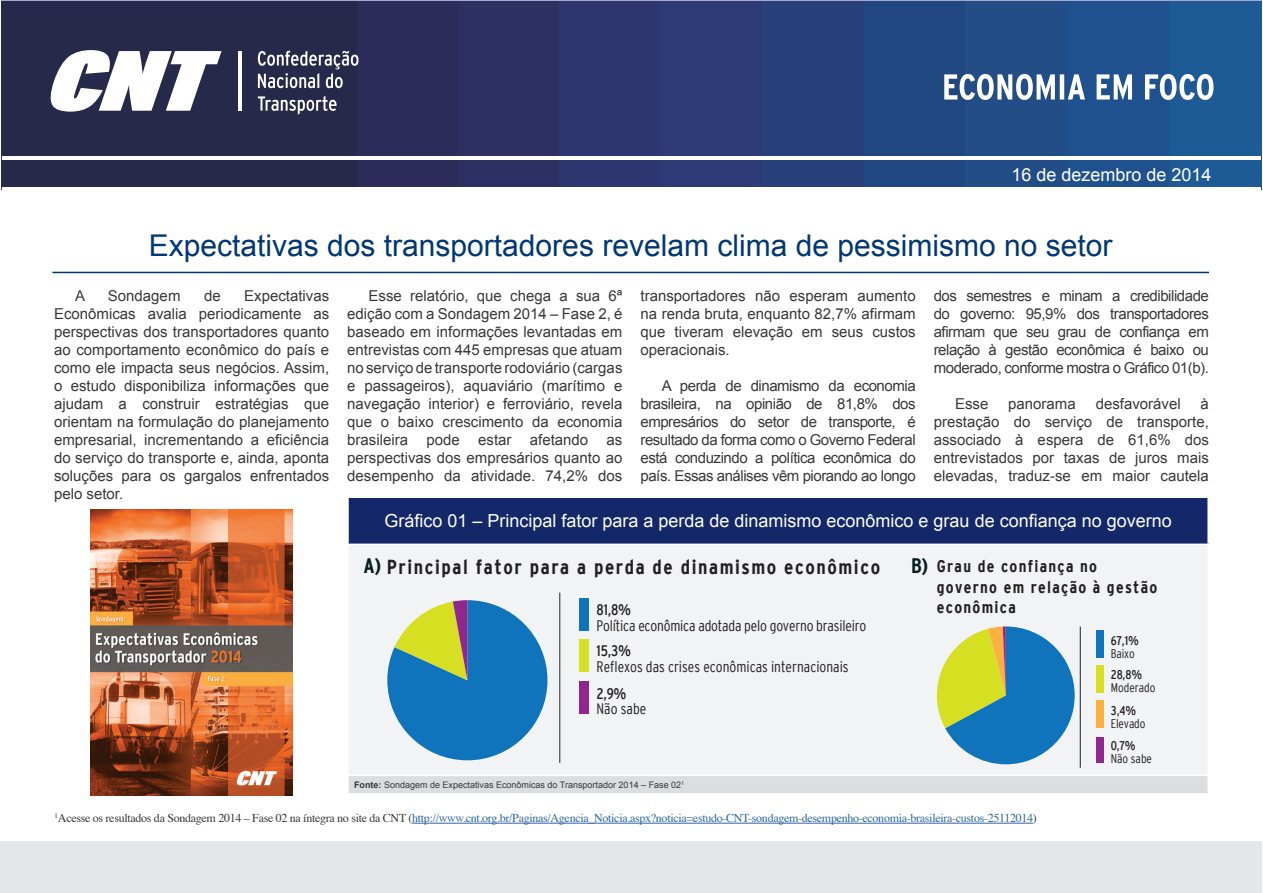
<style>
.page{position:relative;width:1263px;height:893px;background:#fff}
.page>*{position:absolute;margin:0;border:0;box-sizing:border-box;transform-origin:0 0}
.TÍTULO{font:30px "Arial";color:#013874}
.TEXTO{font:700 condensed 21px "Interstate";color:#051d1e}
.t1{font:700 condensed 20.25px "Interstate";letter-spacing:.08em;color:#231f20}
.tabela_azul_escuro{font:18px "Arial";color:#fff}
.t2{font:700 condensed 16.8px/20.2px "Interstate";letter-spacing:.08em;color:#231f20}
.t3{font:300 condensed 15.15px "Interstate";color:#231f20}
.t4{font:condensed 15.15px "Interstate";color:#231f20}
.TEXTO-2{font:15px/18px "Arial";color:#383839;text-align:justify}
.t5{font:300 condensed 12.6px "Interstate";color:#231f20}
.t6{font:condensed 12.6px "Interstate";color:#231f20}
.Paragraph_Style_5{font:12px "Times";letter-spacing:-.025em;color:#2d65a3}
.TEXTO-3{font:9px "Arial";color:#383839}
.s1{font-size:21px;color:#051d1e}
.s2{font-weight:700}
.s3{color:#383839}
</style>
<div class="page">
<svg style="left:1px;top:1px;width:1261px;height:188px"></svg>
<div style="left:1px;top:1px;width:356px;height:154px;background:#27294b"></div>
<div style="left:1169px;top:1px;width:92px;height:154px;background:#1e5a96"></div>
<div style="left:1067px;top:1px;width:102px;height:154px;background:#1e518e"></div>
<div style="left:965px;top:1px;width:102px;height:154px;background:#224d87"></div>
<div style="left:863px;top:1px;width:102px;height:154px;background:#214781"></div>
<div style="left:762px;top:1px;width:101px;height:154px;background:#28417b"></div>
<div style="left:660px;top:1px;width:102px;height:154px;background:#2d3a75"></div>
<div style="left:558px;top:1px;width:102px;height:154px;background:#2d366e"></div>
<div style="left:457px;top:1px;width:102px;height:154px;background:#2d3063"></div>
<div style="left:357px;top:1px;width:101px;height:154px;background:#2e2c5b"></div>
<div style="left:1px;top:160px;width:356px;height:27px;background:#27294b"></div>
<div style="left:1169px;top:160px;width:92px;height:27px;background:#1e5a96"></div>
<div style="left:1067px;top:160px;width:102px;height:27px;background:#1e518e"></div>
<div style="left:965px;top:160px;width:102px;height:27px;background:#224d87"></div>
<div style="left:863px;top:160px;width:102px;height:27px;background:#214781"></div>
<div style="left:762px;top:160px;width:101px;height:27px;background:#28417b"></div>
<div style="left:660px;top:160px;width:102px;height:27px;background:#2d3a75"></div>
<div style="left:558px;top:160px;width:102px;height:27px;background:#2d366e"></div>
<div style="left:457px;top:160px;width:102px;height:27px;background:#2d3063"></div>
<div style="left:357px;top:160px;width:101px;height:27px;background:#2e2c5b"></div>
<svg style="left:50px;top:50px;width:172px;height:62px"></svg>
<hr style="left:238px;top:51px;width:3px;height:60px;background:#fff">
<svg style="left:258px;top:51px;width:100px;height:37px"></svg>
<svg style="left:258px;top:96px;width:79px;height:19px;background:#62637c"></svg>
<svg style="left:944px;top:74px;width:269px;height:26px"></svg>
<div style="left:0;top:842px;width:1261px;height:51px;background:#e5e6e8"></div>
<hr style="left:52px;top:272px;width:1157px;height:1px;background:#013874">
<div style="left:348px;top:497px;width:860px;height:47px;background:#142768"></div>
<div style="left:348px;top:544px;width:860px;height:231px;background:#f2f3f4"></div>
<div style="left:348px;top:775px;width:860px;height:19px;background:#dcdddf"></div>
<hr style="left:347px;top:496px;width:862px;height:2px;background:#fff">
<hr style="left:347px;top:498px;width:2px;height:46px;background:#fff">
<hr style="left:1207px;top:498px;width:2px;height:46px;background:#fff">
<hr style="left:347px;top:545px;width:2px;height:230px;background:#fff">
<hr style="left:1207px;top:545px;width:2px;height:230px;background:#fff">
<svg style="left:348px;top:776px;width:1px;height:17px"></svg>
<svg style="left:1207px;top:776px;width:1px;height:17px"></svg>
<hr style="left:347px;top:544px;width:862px;height:1px;background:#fff">
<hr style="left:347px;top:775px;width:862px;height:1px;background:#fff">
<hr style="left:347px;top:793px;width:862px;height:2px;background:#fff">
<div style="left:579px;top:598px;width:10px;height:32px;background:#1074bc"></div>
<div style="left:579px;top:639px;width:10px;height:33px;background:#d6df21"></div>
<div style="left:579px;top:681px;width:10px;height:33px;background:#90268f"></div>
<hr style="left:559px;top:593px;width:1px;height:170px;background:#231f20">
<svg style="left:387px;top:600px;width:160px;height:160px"></svg>
<div style="left:1096px;top:631px;width:8px;height:27px;background:#1074bc"></div>
<div style="left:1096px;top:665px;width:8px;height:27px;background:#d6df21"></div>
<div style="left:1096px;top:700px;width:8px;height:27px;background:#fbb03f"></div>
<div style="left:1096px;top:737px;width:8px;height:26px;background:#90268f"></div>
<hr style="left:1080px;top:627px;width:1px;height:141px;background:#231f20">
<svg style="left:936px;top:626px;width:139px;height:138px"></svg>
<hr style="left:412px;top:823px;width:621px;height:1px;background:#2d65a3">
<img style="left:91px;top:509px;width:202px;height:287px">
<p class="tabela_azul_escuro" style="left:1011px;top:163px;width:202px">16 de dezembro de 2014</p>
<p class="TÍTULO" style="left:149px;top:226px;width:965px">Expectativas dos transportadores revelam clima de pessimismo no setor</p>
<p class="TEXTO-2" style="left:54px;top:287px;width:277px;text-indent:190px">Expectativas Econômicas avalia periodicamente as perspectivas dos transportadores quanto ao comportamento econômico do país e como ele impacta seus negócios. Assim, o estudo disponibiliza informações que ajudam a construir estratégias que orientam na formulação do planejamento empresarial, incrementando a eficiência do serviço do transporte e, ainda, aponta soluções para os gargalos enfrentados pelo setor.</p>
<p class="TEXTO-2" style="left:347px;top:287px;width:277px;text-indent:21px">Esse relatório, que chega a sua 6ª edição com a Sondagem 2014 – Fase 2, é baseado em informações levantadas em entrevistas com 445 empresas que atuam no serviço de transporte rodoviário (cargas e passageiros), aquaviário (marítimo e navegação interior) e ferroviário, revela que o baixo crescimento da economia brasileira pode estar afetando as perspectivas dos empresários quanto ao desempenho da atividade. 74,2% dos</p>
<p class="TEXTO-2" style="left:75px;top:287px;width:12px">A</p>
<p class="TEXTO-2" style="left:108px;top:287px;width:74px">Sondagem</p>
<p class="TEXTO-2" style="left:204px;top:287px;width:18px">de</p>
<p class="TEXTO-2" style="left:640px;top:287px;width:277px">transportadores não esperam aumento na renda bruta, enquanto 82,7% afirmam que tiveram elevação em seus custos operacionais.</p>
<p class="TEXTO-2" style="left:640px;top:377px;width:277px;text-indent:21px">A perda de dinamismo da economia brasileira, na opinião de 81,8% dos empresários do setor de transporte, é resultado da forma como o Governo Federal está conduzindo a política econômica do país. Essas análises vêm piorando ao longo</p>
<p class="TEXTO-2" style="left:934px;top:287px;width:277px">dos semestres e minam a credibilidade do governo: 95,9% dos transportadores afirmam que seu grau de confiança em relação à gestão econômica é baixo ou moderado, conforme mostra o Gráfico 01(b).</p>
<p class="TEXTO-2" style="left:955px;top:395px;width:35px">Esse</p>
<p class="TEXTO-2" style="left:1008px;top:395px;width:69px">panorama</p>
<p class="TEXTO-2" style="left:1096px;top:395px;width:87px">desfavorável</p>
<p class="TEXTO-2" style="left:934px;top:395px;width:277px;text-indent:267px">à prestação do serviço de transporte, associado à espera de 61,6% dos entrevistados por taxas de juros mais elevadas, traduz-se em maior cautela</p>
<p class="tabela_azul_escuro" style="left:384px;top:509px;width:789px">Gráfico 01 – Principal fator para a perda de dinamismo econômico e grau de confiança no governo</p>
<p class="t1" style="left:364px;top:555px;width:518px"><span class="s1">A)</span> Principal fator para a perda de dinamismo econômico</p>
<p class="t4" style="left:597px;top:601px;width:36px">81,8%</p>
<p class="t3" style="left:597px;top:617px;width:271px">Política econômica adotada pelo governo brasileiro</p>
<p class="t4" style="left:597px;top:642px;width:36px">15,3%</p>
<p class="t3" style="left:597px;top:658px;width:253px">Reflexos das crises econômicas internacionais</p>
<p class="t4" style="left:597px;top:685px;width:31px">2,9%</p>
<p class="t3" style="left:597px;top:701px;width:51px">Não sabe</p>
<p class="TEXTO-3" style="left:354px;top:779px;width:332px"><span class="s2">Fonte:</span> Sondagem de Expectativas Econômicas do Transportador 2014 – Fase 02<sup>1</sup></p>
<p class="TEXTO" style="left:911px;top:554px;width:19px">B)</p>
<p class="t2" style="left:937px;top:556px;width:222px">Grau de confiança no governo em relação à gestão econômica</p>
<p class="t6" style="left:1111px;top:634px;width:30px">67,1%</p>
<p class="t5" style="left:1111px;top:681px;width:46px">Moderado</p>
<p class="t5" style="left:1111px;top:646px;width:25px">Baixo</p>
<p class="t6" style="left:1111px;top:668px;width:33px">28,8%</p>
<p class="t5" style="left:1111px;top:716px;width:36px">Elevado</p>
<p class="t6" style="left:1111px;top:703px;width:27px">3,4%</p>
<p class="t5" style="left:1111px;top:752px;width:43px">Não sabe</p>
<p class="t6" style="left:1111px;top:739px;width:26px">0,7%</p>
<p class="Paragraph_Style_5" style="left:55px;top:807px;width:984px"><sup>1</sup><span class="s3">Acesse os resultados da Sondagem 2014 – Fase 02 na íntegra no site da CNT (</span>http://www.cnt.org.br/Paginas/Agencia_Noticia.aspx?noticia=estudo-CNT-sondagem-desempenho-economia-brasileira-custos-25112014<span class="s3">)</span></p>
</div>
